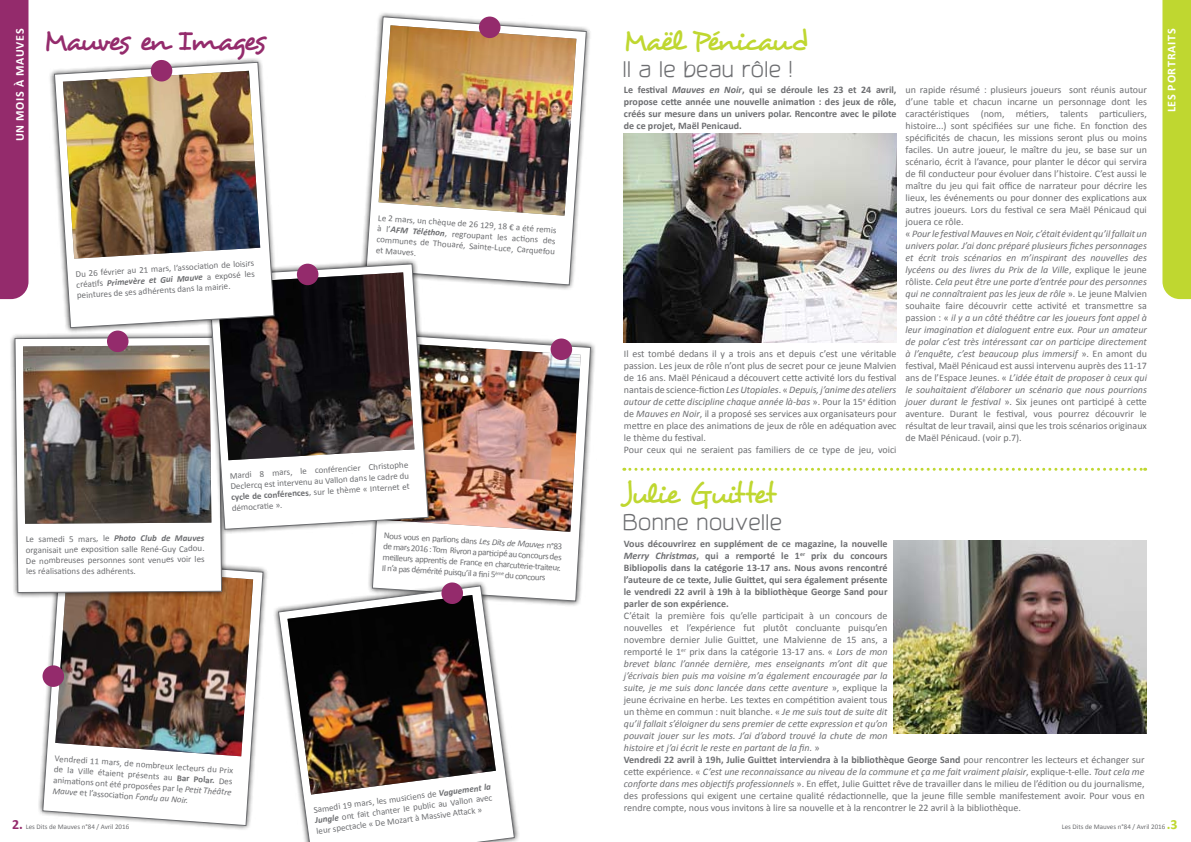
<style>
.page{position:relative;width:1191px;height:842px;background:#fff}
.page>*{position:absolute;margin:0;border:0;box-sizing:border-box;transform-origin:0 0}
.t1{font:29.5px "Desyrel";letter-spacing:-.075em;color:#bfd730}
.t2{font:29.5px "Desyrel";letter-spacing:-.085em;color:#942b6c}
.t3{font:21px "amatracagrotesque";letter-spacing:.05em;color:#6d6e71}
.t4{font:700 12px "Calibri";letter-spacing:.065em;color:#fff}
.t5{font:10px/12px "Calibri";color:#6d6e71}
.t6{font:700 10px/12px "Calibri";color:#6d6e71;text-align:justify}
.t7{font:9px/10.8px "Calibri";letter-spacing:-.01em;color:#6d6e71;text-align:justify}
.t8{font:7px "Calibri";color:#6d6e71}
.s1{font-style:italic}
.s2{font-weight:700;font-style:italic}
.s3{font-weight:700}
.s4{font-weight:700;font-size:14px;color:#942b6c}
.s5{font-weight:700;font-size:14px;color:#bfd730}
</style>
<div class="page">
<div style="left:367px;top:329px;width:229px;height:278px;background:#000;opacity:.75"></div>
<svg style="left:372px;top:334px;width:219px;height:267px"></svg>
<div style="left:273px;top:581px;width:247px;height:261px;background:#000;opacity:.75"></div>
<svg style="left:278px;top:585px;width:237px;height:257px"></svg>
<img style="left:287px;top:595px;width:209px;height:199px">
<svg style="left:441px;top:582px;width:22px;height:23px"></svg>
<div style="left:38px;top:552px;width:231px;height:279px;background:#000;opacity:.75"></div>
<svg style="left:42px;top:557px;width:221px;height:269px"></svg>
<img style="left:55px;top:566px;width:198px;height:190px">
<div style="left:0;top:0;width:28px;height:299px;background:#942b6c"></div>
<div style="left:1162px;top:0;width:29px;height:299px;background:#bfd730"></div>
<div style="left:9px;top:331px;width:218px;height:267px;background:#000;opacity:.75"></div>
<svg style="left:14px;top:337px;width:208px;height:256px"></svg>
<img style="left:23px;top:345px;width:180px;height:179px">
<div style="left:361px;top:11px;width:231px;height:279px;background:#000;opacity:.75"></div>
<svg style="left:365px;top:16px;width:222px;height:269px"></svg>
<img style="left:378px;top:25px;width:198px;height:191px">
<div style="left:203px;top:259px;width:231px;height:276px;background:#000;opacity:.75"></div>
<svg style="left:208px;top:263px;width:221px;height:267px"></svg>
<div style="left:479px;top:17px;width:21px;height:21px;background:#942b6c;border-radius:50%"></div>
<div style="left:297px;top:264px;width:21px;height:21px;background:#942b6c;border-radius:50%"></div>
<div style="left:107px;top:331px;width:21px;height:21px;background:#942b6c;border-radius:50%"></div>
<div style="left:43px;top:665px;width:21px;height:22px;background:#942b6c;border-radius:50%"></div>
<img style="left:623px;top:133px;width:273px;height:209px">
<img style="left:893px;top:541px;width:254px;height:192px">
<svg style="left:624px;top:468px;width:521px;height:3px"></svg>
<div style="left:49px;top:57px;width:231px;height:276px;background:#000;opacity:.75"></div>
<svg style="left:54px;top:62px;width:220px;height:266px"></svg>
<img style="left:63px;top:59px;width:197px;height:200px">
<img style="left:217px;top:272px;width:363px;height:260px">
<h1 class="t2" style="left:43px;top:22px;width:223px">Mauves en Images</h1>
<h1 class="t1" style="left:623px;top:22px;width:187px">Maël Pénicaud</h1>
<h2 class="t3" style="left:623px;top:52px;width:170px">Il a le beau rôle !</h2>
<p class="t4" style="left:12px;top:141px;width:114px;rotate:-90deg">un mois à mauves</p>
<p class="t4" style="left:1164px;top:112px;width:85px;rotate:-90deg">les portraits</p>
<p class="t5" style="left:905px;top:84px;width:243px">un rapide résumé : plusieurs joueurs sont réunis autour d’une table et chacun incarne un personnage dont les caractéristiques (nom, métiers, talents particuliers, histoire...) sont spécifiées sur une fiche. En fonction des spécificités de chacun, les missions seront plus ou moins faciles. Un autre joueur, le maître du jeu, se base sur un scénario, écrit à l’avance, pour planter le décor qui servira de fil conducteur pour évoluer dans l’histoire. C’est aussi le maître du jeu qui fait office de narrateur pour décrire les lieux, les événements ou pour donner des explications aux autres joueurs. Lors du festival ce sera Maël Pénicaud qui jouera ce rôle.<br>« <span class="s1">Pour le festival Mauves en Noir, c’était évident qu’il fallait un univers polar. J’ai donc préparé plusieurs fiches personnages et écrit trois scénarios en m’inspirant des nouvelles des lycéens ou des livres du Prix de la Ville</span>, explique le jeune rôliste. <span class="s1">Cela peut être une porte d’entrée pour des personnes qui ne connaîtraient pas les jeux de rôle</span> ». Le jeune Malvien souhaite faire découvrir cette activité et transmettre sa passion : « <span class="s1">il y a un côté théâtre car les joueurs font appel à leur imagination et dialoguent entre eux. Pour un amateur de polar c’est très intéressant car on participe directement à l’enquête, c’est beaucoup plus immersif</span> ». En amont du festival, Maël Pénicaud est aussi intervenu auprès des 11-17 ans de l’Espace Jeunes. « <span class="s1">L’idée était de proposer à ceux qui le souhaitaient d’élaborer un scénario que nous pourrions jouer durant le festival</span> ». Six jeunes ont participé à cette aventure. Durant le festival, vous pourrez découvrir le résultat de leur travail, ainsi que les trois scénarios originaux de Maël Pénicaud. (voir p.7).</p>
<p class="t6" style="left:624px;top:84px;width:274px">Le festival <span class="s1">Mauves en Noir</span>, qui se déroule les 23 et 24 avril, propose cette année une nouvelle animation : des jeux de rôle, créés sur mesure dans un univers polar. Rencontre avec le pilote de ce projet, Maël Penicaud.</p>
<p class="t7" style="left:378px;top:212px;width:180px;rotate:4deg">Le 2 mars, un chèque de 26 129, 18 € a été remis à l’<span class="s2">AFM Téléthon</span>, regroupant les acti ons des communes de Thouaré, Sainte-Luce, Carquefou et Mauves.</p>
<p class="t7" style="left:75px;top:268px;width:180px;rotate:-3deg">Du 26 février au 21 mars, l’associati on de loisirs créati fs <span class="s2">Primevère et Gui Mauve</span> a exposé les peintures de ses adhérents dans la mairie.</p>
<p class="t5" style="left:624px;top:348px;width:274px">Il est tombé dedans il y a trois ans et depuis c’est une véritable passion. Les jeux de rôle n’ont plus de secret pour ce jeune Malvien de 16 ans. Maël Pénicaud a découvert cette activité lors du festival nantais de science-fiction <span class="s1">LesUtopiales</span>. « <span class="s1">Depuis, j’anime des ateliers autour de cette discipline chaque année là-bas</span> ». Pour la 15<sup>e</sup> édition de <span class="s1">Mauves en Noir</span>, il a proposé ses services aux organisateurs pour mettre en place des animations de jeux de rôle en adéquation avec le thème du festival.<br>Pour ceux qui ne seraient pas familiers de ce type de jeu, voici</p>
<p class="t7" style="left:230px;top:469px;width:180px;rotate:-3deg">Mardi 8 mars, le conférencier Christophe Declercq est intervenu au Vallon dans le cadre du <span class="s3">cycle de conférences</span>, sur le thème « Internet et</p>
<p class="t7" style="left:232px;top:502px;width:52px;rotate:-3deg">démocrati e ».</p>
<h1 class="t1" style="left:623px;top:475px;width:154px">Julie Guittet</h1>
<h2 class="t3" style="left:623px;top:505px;width:160px">Bonne nouvelle</h2>
<p class="t7" style="left:384px;top:530px;width:180px;line-height:11.2px;rotate:3deg">Nous vous en parlions dans <span class="s1">Les Dits de Mauves<br></span>de mars 2016 : Tom Rivron a parti cipé au concours des</p>
<p class="t7" style="left:26px;top:532px;width:180px">Le samedi 5 mars, le <span class="s2">Photo Club de Mauves </span>organisait une exposition salle René-Guy Cadou.<br>De nombreuses personnes sont venues voir les les réalisations des adhérents.</p>
<p class="t6" style="left:624px;top:538px;width:265px">Vous découvrirez en supplément de ce magazine, la nouvelle <span class="s1">Merry Christmas</span>, qui a remporté le 1<sup>er</sup> prix du concours Bibliopolis dans la catégorie 13-17 ans. Nous avons rencontré l’auteure de ce texte, Julie Guittet, qui sera également présente le vendredi 22 avril à 19h à la bibliothèque George Sand pour parler de son expérience.</p>
<p class="t5" style="left:624px;top:610px;width:522px">C’était la première fois qu’elle participait à un concours de<br>nouvelles et l’expérience fut plutôt concluante puisqu’en<br>novembre dernier Julie Guittet, une Malvienne de 15 ans, a<br>remporté le 1<sup>er</sup> prix dans la catégorie 13-17 ans. « <span class="s1">Lors de mon<br>brevet blanc l’année dernière, mes enseignants m’ont dit que<br>j’écrivais bien puis ma voisine m’a également encouragée par la<br>suite, je me suis donc lancée dans cette aventure</span> », explique la<br>jeune écrivaine en herbe. Les textes en compétition avaient tous<br>un thème en commun : nuit blanche. « <span class="s1">Je me suis tout de suite dit<br>qu’il fallait s’éloigner du sens premier de cette expression et qu’on<br>pouvait jouer sur les mots. J’ai d’abord trouvé la chute de mon<br>histoire et j’ai écrit le reste en partant de la fin.</span> »<br><span class="s3">Vendredi 22 avril à 19h, Julie Guittet interviendra à la bibliothèque George Sand</span> pour rencontrer les lecteurs et échanger sur cette expérience. « <span class="s1">C’est une reconnaissance au niveau de la commune et ça me fait vraiment plaisir</span>, explique-t-elle. <span class="s1">Tout cela me conforte dans mes objectifs professionnels</span> ». En effet, Julie Guittet rêve de travailler dans le milieu de l’édition ou du journalisme, des professions qui exigent une certaine qualité rédactionnelle, que la jeune fille semble manifestement avoir. Pour vous en rendre compte, nous vous invitons à lire sa nouvelle et à la rencontrer le 22 avril à la bibliothèque.</p>
<p class="t7" style="left:547px;top:540px;width:17px;rotate:3deg">n°83</p>
<p class="t7" style="left:383px;top:552px;width:180px;rotate:3deg">meilleurs apprenti s de France en charcuterie-traiteur.<br>Il n’a pas démérité puisqu’il a fi ni 5<sup>ème</sup> du concours</p>
<p class="t7" style="left:55px;top:753px;width:180px;rotate:4deg">Vendredi 11 mars, de nombreux lecteurs du Prix de la Ville étaient présents au <span class="s3">Bar Polar.</span> Des animati ons ont été proposées par le <span class="s1">Peti t Théâtre Mauve</span> et l’associati on <span class="s1">Fondu au Noir.</span></p>
<p class="t7" style="left:313px;top:804px;width:180px;rotate:-7deg">Samedi 19 mars, les musiciens de <span class="s2">Vaguement la Jungle</span> ont fait chanter le public au Vallon avec leur spectacle « De Mozart à Massive Att ack »</p>
<p class="t8" style="left:12px;top:822px;width:119px"><span class="s4">2.</span> Les Dits de Mauves n°84 / Avril 2016</p>
<p class="t8" style="left:1061px;top:822px;width:117px">Les Dits de Mauves n°84 / Avril 2016 <span class="s5">.3</span></p>
</div>
